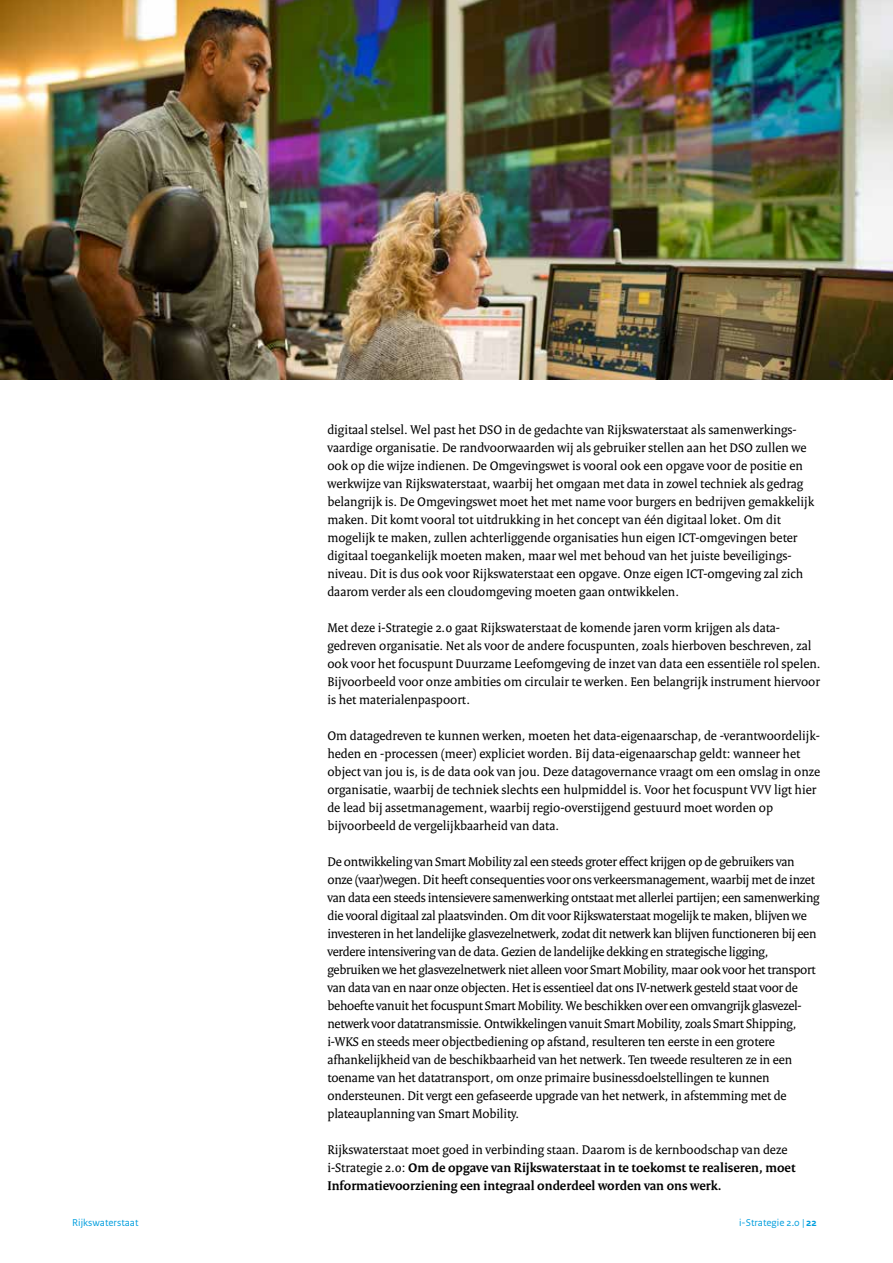
<style>
.page{position:relative;width:893px;height:1263px;background:#fff}
.page>*{position:absolute;margin:0;border:0;box-sizing:border-box;transform-origin:0 0}
.t1{font:13.5px/18px "Rijksoverheid Serif";color:#000}
.t2{font:13.5px/18px "Rijksoverheid Serif";letter-spacing:-.02em;color:#000}
.t3{font:700 13.5px/18px "Rijksoverheid Serif";color:#000}
.t4{font:10.5px "Rijksoverheid Sans Text";color:#009ede}
.s1{font-weight:400}
.s2{font-weight:700}
</style>
<div class="page">
<img style="left:0;top:0;width:893px;height:380px">
<p class="t4" style="left:72px;top:1216px;width:68px">Rijkswaterstaat</p>
<p class="t1" style="left:327px;top:420px;width:488px">digitaal stelsel. Wel past het DSO in de gedachte van Rijkswaterstaat als samenwerkings&shy;vaardige organisatie. De randvoorwaarden wij als gebruiker stellen aan het DSO zullen we ook op die wijze indienen. De Omgevingswet is vooral ook een opgave voor de positie en werkwijze van Rijkswaterstaat, waarbij het omgaan met data in zowel techniek als gedrag belangrijk is. De Omgevingswet moet het met name voor burgers en bedrijven gemakkelijk maken. Dit komt vooral tot uitdrukking in het concept van één digitaal loket. Om dit mogelijk te maken, zullen achterliggende organisaties hun eigen ICT-omgevingen beter digitaal toegankelijk moeten maken, maar wel met behoud van het juiste beveiligings&shy;niveau. Dit is dus ook voor Rijkswaterstaat een opgave. Onze eigen ICT-omgeving zal zich daarom verder als een cloudomgeving moeten gaan ontwikkelen.</p>
<p class="t1" style="left:327px;top:618px;width:495px">Met deze i-Strategie 2.0 gaat Rijkswaterstaat de komende jaren vorm krijgen als data&shy;gedreven organisatie. Net als voor de andere focuspunten, zoals hierboven beschreven, zal ook voor het focuspunt Duurzame Leefomgeving de inzet van data een essentiële rol spelen.<br>Bijvoorbeeld voor onze ambities om circulair te werken. Een belangrijk instrument hiervoor is het materialenpaspoort.</p>
<p class="t1" style="left:327px;top:726px;width:494px">Om datagedreven te kunnen werken, moeten het data-eigenaarschap, de -verantwoordelijk&shy;heden en -processen (meer) expliciet worden. Bij data-eigenaarschap geldt: wanneer het object van jou is, is de data ook van jou. Deze datagovernance vraagt om een omslag in onze organisatie, waarbij de techniek slechts een hulpmiddel is. Voor het focuspunt VVV ligt hier de lead bij assetmanagement, waarbij regio-overstijgend gestuurd moet worden op bijvoorbeeld de vergelijkbaarheid van data.</p>
<p class="t2" style="left:327px;top:852px;width:494px">De ontwikkeling van Smart Mobility zal een steeds groter effect krijgen op de gebruikers van onze (vaar)wegen. Dit heeft consequenties voor ons verkeersmanagement, waarbij met de inzet van data een steeds intensievere samenwerking ontstaat met allerlei partijen; een samenwerking die vooral digitaal zal plaatsvinden. Om dit voor Rijkswaterstaat mogelijk te maken, blijven we investeren in het landelijke glasvezelnetwerk, zodat dit netwerk kan blijven functioneren bij een verdere intensivering van de data. Gezien de landelijke dekking en strategische ligging, gebruiken we het glasvezelnetwerk niet alleen voor Smart Mobility, maar ook voor het transport van data van en naar onze objecten. Het is essentieel dat ons IV-netwerk gesteld staat voor de behoefte vanuit het focuspunt Smart Mobility. We beschikken over een omvangrijk glasvezel&shy;netwerk voor datatransmissie. Ontwikkelingen vanuit Smart Mobility, zoals Smart Shipping, i-WKS en steeds meer objectbediening op afstand, resulteren ten eerste in een grotere afhankelijkheid van de beschikbaarheid van het netwerk. Ten tweede resulteren ze in een toename van het datatransport, om onze primaire businessdoelstellingen te kunnen ondersteunen. Dit vergt een gefaseerde upgrade van het netwerk, in afstemming met de plateauplanning van Smart Mobility.</p>
<p class="t3" style="left:327px;top:1140px;width:470px"><span class="s1">Rijkswaterstaat moet goed in verbinding staan. Daarom is de kernboodschap van deze i-Strategie 2.0:</span> Om de opgave van Rijkswaterstaat in te toekomst te realiseren, moet<br>Informatievoorziening een integraal onderdeel worden van ons werk.</p>
<p class="t4" style="left:739px;top:1216px;width:79px">i-Strategie 2.0 | <span class="s2">22</span></p>
</div>
